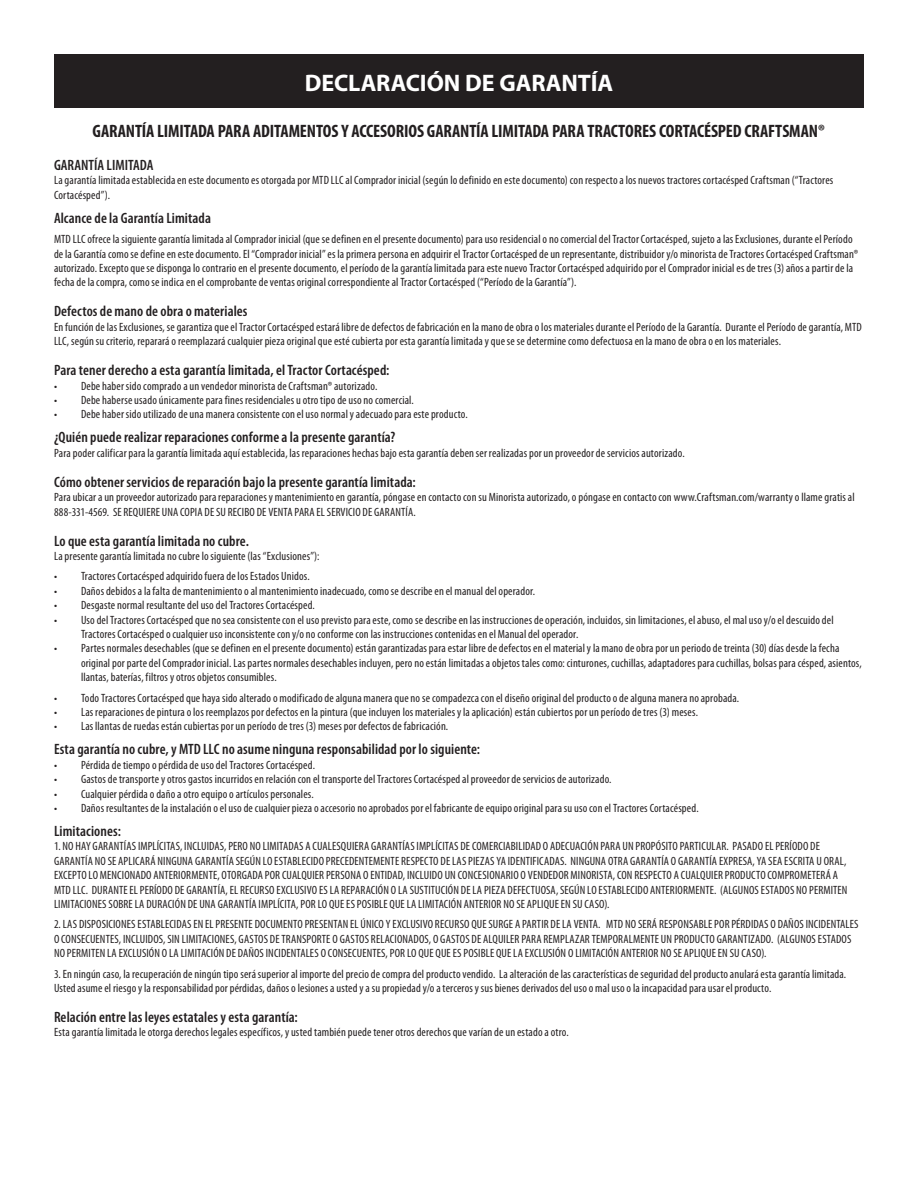
<style>
.page{position:relative;width:918px;height:1188px;background:#fff}
.page>*{position:absolute;margin:0;border:0;box-sizing:border-box;transform-origin:0 0}
.Section_Header_Banne{font:700 24px "Myriad Pro";letter-spacing:-.005em;color:#fff}
.Warranty_Heading_CM{font:700 condensed 18px "Myriad Pro";letter-spacing:-.01em;color:#231f20}
.Warranty_Sub-Heading{font:600 condensed 15px "Myriad Pro";letter-spacing:.005em;color:#231f20}
.Warranty_Body{font:600 condensed 15px "Myriad Pro";letter-spacing:.005em;color:#231f20}
.Warranty_Body-2{font:condensed 12px/14.4px "Myriad Pro";letter-spacing:.01em;color:#231f20}
</style>
<div class="page">
<div style="left:54px;top:54px;width:810px;height:54px;background:#231f20"></div>
<p class="Section_Header_Banne" style="left:305px;top:68px;width:310px">DECLARACIÓN DE GARANTÍA</p>
<p class="Warranty_Heading_CM" style="left:93px;top:120px;width:734px">GARANTÍA LIMITADA PARA ADITAMENTOS Y ACCESORIOS GARANTÍA LIMITADA PARA TRACTORES CORTACÉSPED CRAFTSMAN®</p>
<p class="Warranty_Sub-Heading" style="left:54px;top:156px;width:101px">GARANTÍA LIMITADA</p>
<p class="Warranty_Body-2" style="left:54px;top:173px;width:781px">La garantía limitada establecida en este documento es otorgada por MTD LLC al Comprador inicial (según lo definido en este documento) con respecto a los nuevos tractores cortacésped Craftsman (“Tractores<br>Cortacésped”).</p>
<p class="Warranty_Body" style="left:54px;top:209px;width:158px">Alcance de la Garantía Limitada</p>
<p class="Warranty_Body-2" style="left:54px;top:232px;width:806px">MTD LLC ofrece la siguiente garantía limitada al Comprador inicial (que se definen en el presente documento) para uso residencial o no comercial del Tractor Cortacésped, sujeto a las Exclusiones, durante el Período de la Garantía como se define en este documento. El “Comprador inicial” es la primera persona en adquirir el Tractor Cortacésped de un representante, distribuidor y/o minorista de Tractores Cortacésped Craftsman® autorizado. Excepto que se disponga lo contrario en el presente documento, el período de la garantía limitada para este nuevo Tractor Cortacésped adquirido por el Comprador inicial es de tres (3) años a partir de la fecha de la compra, como se indica en el comprobante de ventas original correspondiente al Tractor Cortacésped (“Período de la Garantía”).</p>
<p class="Warranty_Sub-Heading" style="left:54px;top:302px;width:195px">Defectos de mano de obra o materiales</p>
<p class="Warranty_Body-2" style="left:54px;top:320px;width:809px">En función de las Exclusiones, se garantiza que el Tractor Cortacésped estará libre de defectos de fabricación en la mano de obra o los materiales durante el Período de la Garantía. Durante el Período de garantía, MTD<br>LLC, según su criterio, reparará o reemplazará cualquier pieza original que esté cubierta por esta garantía limitada y que se se determine como defectuosa en la mano de obra o en los materiales.</p>
<p class="Warranty_Sub-Heading" style="left:54px;top:361px;width:337px">Para tener derecho a esta garantía limitada, el Tractor Cortacésped:</p>
<p class="Warranty_Body-2" style="left:54px;top:379px;width:325px">• Debe haber sido comprado a un vendedor minorista de Craftsman® autorizado.</p>
<p class="Warranty_Body-2" style="left:54px;top:393px;width:361px">• Debe haberse usado únicamente para fines residenciales u otro tipo de uso no comercial.</p>
<p class="Warranty_Body-2" style="left:54px;top:407px;width:415px">• Debe haber sido utilizado de una manera consistente con el uso normal y adecuado para este producto.</p>
<p class="Warranty_Sub-Heading" style="left:54px;top:428px;width:343px">¿Quién puede realizar reparaciones conforme a la presente garantía?</p>
<p class="Warranty_Body-2" style="left:54px;top:446px;width:632px">Para poder calificar para la garantía limitada aquí establecida, las reparaciones hechas bajo esta garantía deben ser realizadas por un proveedor de servicios autorizado.</p>
<p class="Warranty_Sub-Heading" style="left:54px;top:473px;width:363px">Cómo obtener servicios de reparación bajo la presente garantía limitada:</p>
<p class="Warranty_Body-2" style="left:54px;top:490px;width:802px">Para ubicar a un proveedor autorizado para reparaciones y mantenimiento en garantía, póngase en contacto con su Minorista autorizado, o póngase en contacto con www.Craftsman.com/warranty o llame gratis al<br>888-331-4569. SE REQUIERE UNA COPIA DE SU RECIBO DE VENTA PARA EL SERVICIO DE GARANTÍA.</p>
<p class="Warranty_Sub-Heading" style="left:54px;top:531px;width:196px">Lo que esta garantía limitada no cubre.</p>
<p class="Warranty_Body-2" style="left:54px;top:549px;width:267px">La presente garantía limitada no cubre lo siguiente (las “Exclusiones”):</p>
<p class="Warranty_Body-2" style="left:54px;top:569px;width:257px">• Tractores Cortacésped adquirido fuera de los Estados Unidos.</p>
<p class="Warranty_Body-2" style="left:54px;top:584px;width:483px">• Daños debidos a la falta de mantenimiento o al mantenimiento inadecuado, como se describe en el manual del operador.</p>
<p class="Warranty_Body-2" style="left:54px;top:598px;width:262px">• Desgaste normal resultante del uso del Tractores Cortacésped.</p>
<p class="Warranty_Body-2" style="left:81px;top:613px;width:754px;text-indent:-27px">• Uso del Tractores Cortacésped que no sea consistente con el uso previsto para este, como se describe en las instrucciones de operación, incluidos, sin limitaciones, el abuso, el mal uso y/o el descuido del<br>Tractores Cortacésped o cualquier uso inconsistente con y/o no conforme con las instrucciones contenidas en el Manual del operador.</p>
<p class="Warranty_Body-2" style="left:81px;top:641px;width:782px;text-indent:-27px">• Partes normales desechables (que se definen en el presente documento) están garantizadas para estar libre de defectos en el material y la mano de obra por un periodo de treinta (30) días desde la fecha original por parte del Comprador inicial. Las partes normales desechables incluyen, pero no están limitadas a objetos tales como: cinturones, cuchillas, adaptadores para cuchillas, bolsas para césped, asientos, llantas, baterías, filtros y otros objetos consumibles.</p>
<p class="Warranty_Body-2" style="left:54px;top:691px;width:687px">• Todo Tractores Cortacésped que haya sido alterado o modificado de alguna manera que no se compadezca con el diseño original del producto o de alguna manera no aprobada.</p>
<p class="Warranty_Body-2" style="left:54px;top:705px;width:646px">• Las reparaciones de pintura o los reemplazos por defectos en la pintura (que incluyen los materiales y la aplicación) están cubiertos por un período de tres (3) meses.</p>
<p class="Warranty_Body-2" style="left:54px;top:719px;width:396px">• Las llantas de ruedas están cubiertas por un período de tres (3) meses por defectos de fabricación.</p>
<p class="Warranty_Sub-Heading" style="left:54px;top:740px;width:428px">Esta garantía no cubre, y MTD LLC no asume ninguna responsabilidad por lo siguiente:</p>
<p class="Warranty_Body-2" style="left:54px;top:758px;width:263px">• Pérdida de tiempo o pérdida de uso del Tractores Cortacésped.</p>
<p class="Warranty_Body-2" style="left:54px;top:772px;width:559px">• Gastos de transporte y otros gastos incurridos en relación con el transporte del Tractores Cortacésped al proveedor de servicios de autorizado.</p>
<p class="Warranty_Body-2" style="left:54px;top:787px;width:261px">• Cualquier pérdida o daño a otro equipo o artículos personales.</p>
<p class="Warranty_Body-2" style="left:54px;top:801px;width:646px">• Daños resultantes de la instalación o el uso de cualquier pieza o accesorio no aprobados por el fabricante de equipo original para su uso con el Tractores Cortacésped.</p>
<p class="Warranty_Sub-Heading" style="left:54px;top:822px;width:68px">Limitaciones:</p>
<p class="Warranty_Body-2" style="left:54px;top:839px;width:795px">1. NO HAY GARANTÍAS IMPLÍCITAS, INCLUIDAS, PERO NO LIMITADAS A CUALESQUIERA GARANTÍAS IMPLÍCITAS DE COMERCIABILIDAD O ADECUACIÓN PARA UN PROPÓSITO PARTICULAR. PASADO EL PERÍODO DE GARANTÍA NO SE APLICARÁ NINGUNA GARANTÍA SEGÚN LO ESTABLECIDO PRECEDENTEMENTE RESPECTO DE LAS PIEZAS YA IDENTIFICADAS. NINGUNA OTRA GARANTÍA O GARANTÍA EXPRESA, YA SEA ESCRITA U ORAL, EXCEPTO LO MENCIONADO ANTERIORMENTE, OTORGADA POR CUALQUIER PERSONA O ENTIDAD, INCLUIDO UN CONCESIONARIO O VENDEDOR MINORISTA, CON RESPECTO A CUALQUIER PRODUCTO COMPROMETERÁ A MTD LLC. DURANTE EL PERÍODO DE GARANTÍA, EL RECURSO EXCLUSIVO ES LA REPARACIÓN O LA SUSTITUCIÓN DE LA PIEZA DEFECTUOSA, SEGÚN LO ESTABLECIDO ANTERIORMENTE. (ALGUNOS ESTADOS NO PERMITEN LIMITACIONES SOBRE LA DURACIÓN DE UNA GARANTÍA IMPLÍCITA, POR LO QUE ES POSIBLE QUE LA LIMITACIÓN ANTERIOR NO SE APLIQUE EN SU CASO).</p>
<p class="Warranty_Body-2" style="left:54px;top:917px;width:806px">2. LAS DISPOSICIONES ESTABLECIDAS EN EL PRESENTE DOCUMENTO PRESENTAN EL ÚNICO Y EXCLUSIVO RECURSO QUE SURGE A PARTIR DE LA VENTA. MTD NO SERÁ RESPONSABLE POR PÉRDIDAS O DAÑOS INCIDENTALES<br>O CONSECUENTES, INCLUIDOS, SIN LIMITACIONES, GASTOS DE TRANSPORTE O GASTOS RELACIONADOS, O GASTOS DE ALQUILER PARA REMPLAZAR TEMPORALMENTE UN PRODUCTO GARANTIZADO. (ALGUNOS ESTADOS<br>NO PERMITEN LA EXCLUSIÓN O LA LIMITACIÓN DE DAÑOS INCIDENTALES O CONSECUENTES, POR LO QUE QUE ES POSIBLE QUE LA EXCLUSIÓN O LIMITACIÓN ANTERIOR NO SE APLIQUE EN SU CASO).</p>
<p class="Warranty_Body-2" style="left:54px;top:967px;width:794px">3. En ningún caso, la recuperación de ningún tipo será superior al importe del precio de compra del producto vendido. La alteración de las características de seguridad del producto anulará esta garantía limitada.<br>Usted asume el riesgo y la responsabilidad por pérdidas, daños o lesiones a usted y a su propiedad y/o a terceros y sus bienes derivados del uso o mal uso o la incapacidad para usar el producto.</p>
<p class="Warranty_Sub-Heading" style="left:54px;top:1008px;width:245px">Relación entre las leyes estatales y esta garantía:</p>
<p class="Warranty_Body-2" style="left:54px;top:1025px;width:516px">Esta garantía limitada le otorga derechos legales específicos, y usted también puede tener otros derechos que varían de un estado a otro.</p>
</div>
